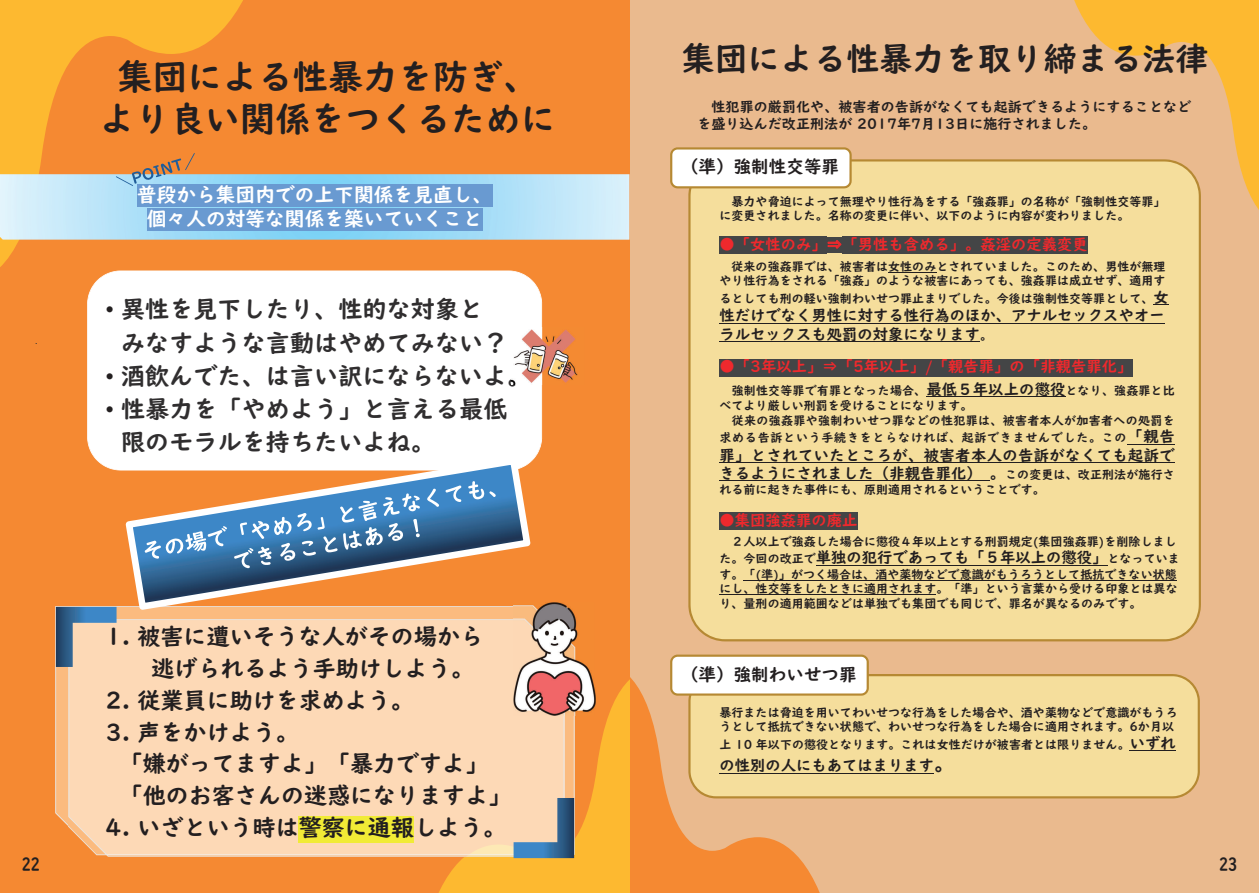
<style>
.page{position:relative;width:1259px;height:893px;background:#fff}
.page>*{position:absolute;margin:0;border:0;box-sizing:border-box;transform-origin:0 0}
.t1{font:35.1px/42.2px "UD Digi Kyokasho NP B";color:#231f20;text-align:center}
.t2{font:32.85px "UD Digi Kyokasho NP B";color:#231f20}
.t3{font:24.15px/33.3px "UD Digi Kyokasho NP B";color:#302e2f}
.t4{font:23.1px/31.8px "UD Digi Kyokasho NP B";color:#231f20}
.t5{font:19.8px/23.7px "UD Digi Kyokasho NP B";color:#fff;text-align:center}
.t6{font:18px "UD Digi Kyokasho N B";color:#231f20}
.t7{font:17.55px "UD Digi Kyokasho NP B";color:#231f20}
.t8{font:15.3px/18.5px "UD Digi Kyokasho NP B";color:#231f20}
.t9{font:15.3px "UD Digi Kyokasho NP B";color:#ee292d}
.t10{font:15.3px/18.5px "UD Digi Kyokasho NP B";letter-spacing:.025em;color:#231f20}
.t11{font:14.1px/17px "UD Digi Kyokasho NP B";color:#231f20}
.t12{font:12px/14.5px "UD Digi Kyokasho NP B";color:#231f20}
.t13{font:12px/17.5px "UD Digi Kyokasho NP B";letter-spacing:.025em;color:#231f20;text-align:right}
.s1{font-family:"Arial";color:#231f20}
.s2{font-family:"MS Gothic"}
.s3{font-size:15.3px}
.s4{font-size:12px}
.s5{font-size:19.8px}
</style>
<div class="page">
<div style="left:629px;top:0;width:630px;height:893px;background:#eaba8e"></div>
<svg style="left:1074px;top:0;width:185px;height:210px"></svg>
<svg style="left:629px;top:664px;width:202px;height:229px;fill:#f58932"></svg>
<div style="left:688px;top:159px;width:513px;height:482px;background:#f5de9c"></div>
<svg style="left:670px;top:147px;width:181px;height:41px;background:#f6f0e6"></svg>
<div style="left:719px;top:237px;width:108px;height:17px;background:#444546"></div>
<div style="left:827px;top:237px;width:15px;height:15px;background:#444546"></div>
<svg style="left:828px;top:240px;width:13px;height:9px"></svg>
<div style="left:842px;top:237px;width:245px;height:17px;background:#444546"></div>
<hr style="left:888px;top:272px;width:48px;height:1px;background:#231f20">
<svg style="left:1153px;top:304px;width:16px;height:1px"></svg>
<hr style="left:719px;top:323px;width:445px;height:1px;background:#231f20">
<hr style="left:719px;top:341px;width:261px;height:1px;background:#231f20">
<div style="left:719px;top:359px;width:31px;height:18px;background:#444546"></div>
<div style="left:750px;top:359px;width:11px;height:18px;background:#444546"></div>
<div style="left:761px;top:359px;width:61px;height:18px;background:#444546"></div>
<div style="left:822px;top:359px;width:15px;height:18px;background:#444546"></div>
<div style="left:837px;top:359px;width:16px;height:18px;background:#444546"></div>
<div style="left:853px;top:359px;width:11px;height:18px;background:#444546"></div>
<div style="left:864px;top:359px;width:46px;height:18px;background:#444546"></div>
<div style="left:910px;top:359px;width:15px;height:18px;background:#444546"></div>
<div style="left:925px;top:359px;width:8px;height:18px;background:#444546"></div>
<div style="left:933px;top:359px;width:92px;height:18px;background:#444546"></div>
<div style="left:1025px;top:359px;width:107px;height:18px;background:#444546"></div>
<hr style="left:926px;top:396px;width:139px;height:1px;background:#231f20">
<hr style="left:1127px;top:444px;width:48px;height:1px;background:#231f20">
<hr style="left:719px;top:462px;width:456px;height:1px;background:#231f20">
<hr style="left:719px;top:480px;width:270px;height:1px;background:#231f20">
<div style="left:719px;top:513px;width:138px;height:17px;background:#444546"></div>
<hr style="left:816px;top:565px;width:291px;height:1px;background:#231f20">
<hr style="left:743px;top:580px;width:434px;height:1px;background:#231f20">
<hr style="left:719px;top:594px;width:217px;height:1px;background:#231f20">
<div style="left:688px;top:674px;width:511px;height:124px;background:#f5de9c"></div>
<svg style="left:670px;top:654px;width:199px;height:42px;background:#f5efe3"></svg>
<hr style="left:1129px;top:750px;width:46px;height:1px;background:#231f20">
<hr style="left:719px;top:773px;width:215px;height:1px;background:#231f20">
<div style="left:0;top:0;width:629px;height:893px;background:#f58932"></div>
<svg style="left:423px;top:680px;width:206px;height:213px;fill:#fdb930"></svg>
<svg style="left:0;top:0;width:268px;height:271px"></svg>
<img style="left:0;top:174px;width:629px;height:66px">
<svg style="left:55px;top:606px;width:519px;height:220px;background:#f9bc82"></svg>
<div style="left:137px;top:185px;width:355px;height:22px;background:#699ad1"></div>
<div style="left:147px;top:208px;width:335px;height:23px;background:#699ad1"></div>
<div style="left:87px;top:271px;width:455px;height:199px;background:#fff"></div>
<div style="left:68px;top:619px;width:496px;height:237px;background:#fdd9b6"></div>
<div style="left:299px;top:816px;width:115px;height:26px;background:#f1eb36"></div>
<svg style="left:126px;top:457px;width:404px;height:153px"></svg>
<svg style="left:145px;top:481px;width:351px;height:87px"></svg>
<img style="left:56px;top:607px;width:61px;height:60px">
<img style="left:513px;top:798px;width:61px;height:60px">
<img style="left:513px;top:603px;width:82px;height:113px">
<svg style="left:116px;top:153px;width:79px;height:33px"></svg>
<img style="left:512px;top:327px;width:66px;height:57px">
<h1 class="t1" style="left:100px;top:56px;width:457px">集団による性暴力を防ぎ、より良い関係をつくるために</h1>
<h3 class="t5" style="left:137px;top:183px;width:357px">普段から集団内での上下関係を見直し、個々人の対等な関係を築いていくこと</h3>
<h3 class="t3" style="left:121px;top:293px;width:388px;text-indent:-16px"><span class="s1">•</span> 異性を見下したり、性的な対象とみなすような言動はやめてみない？</h3>
<h3 class="t3" style="left:105px;top:359px;width:427px"><span class="s1">•</span> 酒飲んでた、は言い訳にならないよ。</h3>
<h3 class="t3" style="left:121px;top:393px;width:388px;text-indent:-16px"><span class="s1">•</span> 性暴力を「やめよう」と言える最低限のモラルを持ちたいよね。</h3>
<h3 class="t4" style="left:152px;top:621px;width:333px;text-indent:-46px">1. 被害に遭いそうな人がその場から逃げられるよう手助けしよう。</h3>
<h3 class="t4" style="left:105px;top:684px;width:310px">2. 従業員に助けを求めよう。</h3>
<h3 class="t4" style="left:120px;top:716px;width:393px;text-indent:-14px">3. 声をかけよう。<br>「嫌がってますよ」「暴力ですよ」「他のお客さんの迷惑になりますよ」</h3>
<h3 class="t4" style="left:105px;top:812px;width:402px">4. いざという時は警察に通報しよう。</h3>
<h2 class="t2" style="left:682px;top:39px;width:528px">集団による性暴力を取り締まる法律</h2>
<p class="t11" style="left:697px;top:99px;width:495px;text-indent:14px">性犯罪の厳罰化や、被害者の告訴がなくても起訴できるようにすることなどを盛り込んだ改正刑法が 2017年7月13日に施行されました。</p>
<h3 class="t7" style="left:681px;top:156px;width:160px">（準）強制性交等罪</h3>
<p class="t12" style="left:719px;top:194px;width:447px;text-indent:12px">暴力や脅迫によって無理やり性行為をする「強姦罪」の名称が「強制性交等罪」に変更されました。名称の変更に伴い、以下のように内容が変わりました。</p>
<p class="t9" style="left:719px;top:235px;width:370px">●「女性のみ」<span class="s2">⇒</span>「男性も含める」。姦淫の定義変更</p>
<p class="t12" style="left:719px;top:259px;width:447px;text-align:right">従来の強姦罪では、被害者は女性のみとされていました。このため、男性が無理やり性行為をされる「強姦」のような被害にあっても、強姦罪は成立せず、適用す</p>
<p class="t12" style="left:719px;top:291px;width:451px">るとしても刑の軽い強制わいせつ罪止まりでした。今後は強制性交等罪として、<span class="s3">女</span></p>
<p class="t8" style="left:719px;top:306px;width:447px">性だけでなく男性に対する性行為のほか、アナルセックスやオーラルセックスも処罰の対象になります<span class="s4">。</span></p>
<p class="t9" style="left:719px;top:358px;width:414px">●「3年以上」⇒「5年以上」/「親告罪」の「非親告罪化」</p>
<p class="t12" style="left:719px;top:383px;width:457px;line-height:15.5px;text-indent:12px">強制性交等罪で有罪となった場合、<span class="s3">最低５年以上の懲役</span>となり、強姦罪と比べてより厳しい刑罰を受けることになります。</p>
<p class="t13" style="left:719px;top:411px;width:457px">従来の強姦罪や強制わいせつ罪などの性犯罪は、被害者本人が加害者への処罰を求める告訴という手続きをとらなければ、起訴できませんでした。この<span class="s3">「親告</span></p>
<p class="t10" style="left:719px;top:446px;width:457px">罪」とされていたところが、被害者本人の告訴がなくても起訴できるようにされました（非親告罪化）。<span class="s4">この変更は、改正刑法が施行さ</span></p>
<p class="t12" style="left:719px;top:483px;width:327px">れる前に起きた事件にも、原則適用されるということです。</p>
<p class="t9" style="left:719px;top:511px;width:139px">●集団強姦罪の廃止</p>
<p class="t12" style="left:731px;top:534px;width:447px">２人以上で強姦した場合に懲役４年以上とする刑罰規定(集団強姦罪)を削除しまし</p>
<p class="t8" style="left:719px;top:548px;width:462px"><span class="s4">た。今回の改正で</span>単独の犯行であっても「５年以上の懲役」<span class="s4">となっていま</span></p>
<p class="t12" style="left:719px;top:567px;width:460px;text-align:justify">す。「(準)」がつく場合は、酒や薬物などで意識がもうろうとして抵抗できない状態にし、性交等をしたときに適用されます。「準」という言葉から受ける印象とは異なり、量刑の適用範囲などは単独でも集団でも同じで、罪名が異なるのみです。</p>
<h3 class="t7" style="left:681px;top:664px;width:177px">（準）強制わいせつ罪</h3>
<p class="t12" style="left:719px;top:705px;width:460px">暴行または脅迫を用いてわいせつな行為をした場合や、酒や薬物などで意識がもうろうとして抵抗できない状態で、わいせつな行為をした場合に適用されます。6か月以</p>
<p class="t12" style="left:719px;top:737px;width:458px">上 10 年以下の懲役となります。これは女性だけが被害者とは限りません。<span class="s3">いずれ</span></p>
<p class="t8" style="left:719px;top:756px;width:236px">の性別の人にもあてはまります<span class="s5">。</span></p>
<h3 class="t6" style="left:22px;top:853px;width:20px">22</h3>
<h3 class="t6" style="left:1219px;top:853px;width:19px">23</h3>
</div>
